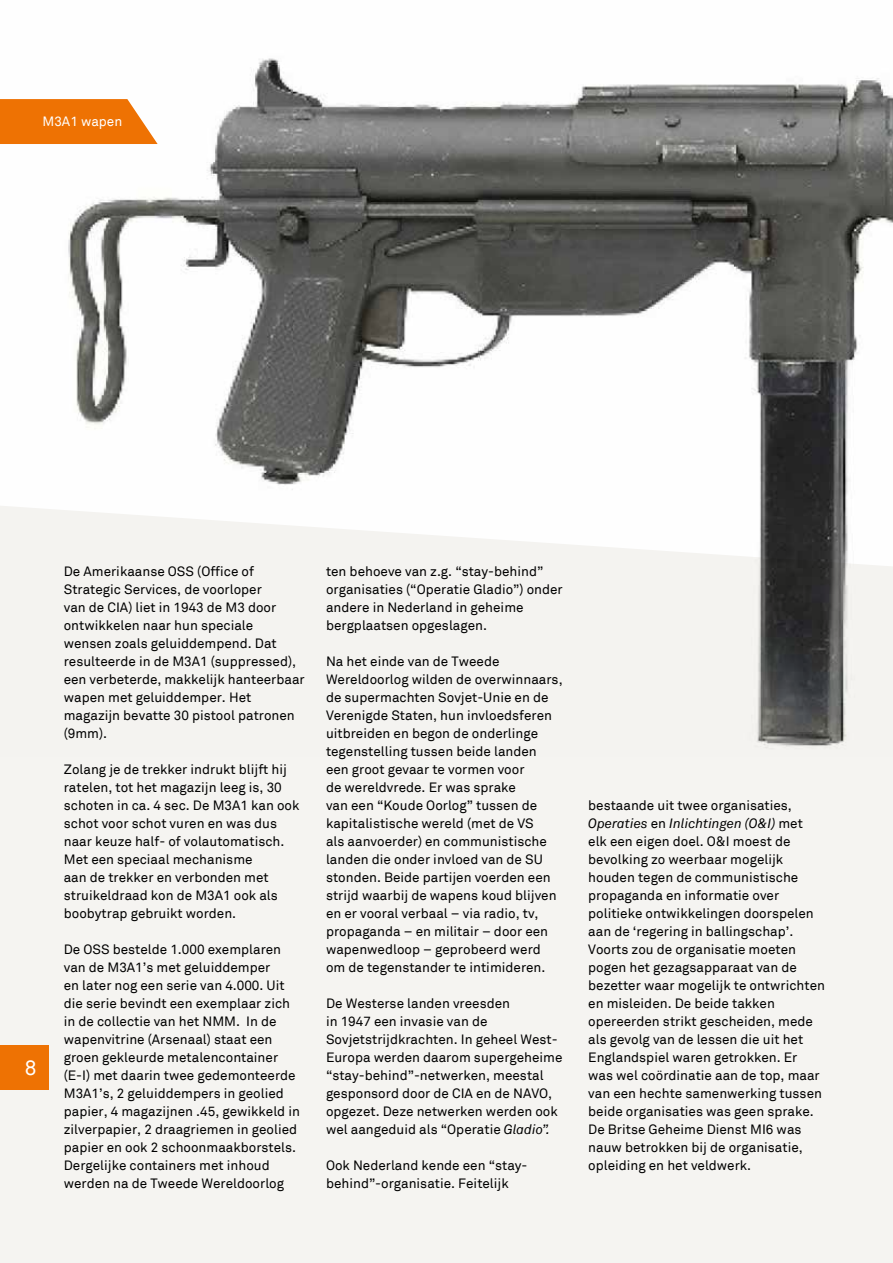
<style>
.page{position:relative;width:893px;height:1263px;background:#fff}
.page>*{position:absolute;margin:0;border:0;box-sizing:border-box;transform-origin:0 0}
.t1{font:21px "Akkurat";color:#fff}
.t2{font:13.5px/18px "Akkurat";color:#000}
.t3{font:13.5px "Akkurat";color:#fff}
.s1{font-style:italic}
</style>
<div class="page">
<div style="left:0;top:756px;width:893px;height:507px;background:#f5f4f1"></div>
<img style="left:0;top:58px;width:893px;height:698px">
<svg style="left:0;top:99px;width:158px;height:45px;background:#ef7f1c"></svg>
<div style="left:0;top:1045px;width:49px;height:44px;background:#ee7203"></div>
<p class="t3" style="left:43px;top:113px;width:81px">M3A1 wapen</p>
<h1 class="t1" style="left:25px;top:1055px;width:13px">8</h1>
<p class="t2" style="left:64px;top:563px;width:242px">De Amerikaanse OSS (Office of<br>Strategic Services, de voorloper<br>van de CIA) liet in 1943 de M3 door ontwikkelen naar hun speciale wensen zoals geluiddempend. Dat resulteerde in de M3A1 (suppressed), een verbeterde, makkelijk hanteerbaar wapen met geluiddemper. Het magazijn bevatte 30 pistool patronen (9mm).</p>
<p class="t2" style="left:64px;top:761px;width:237px">Zolang je de trekker indrukt blijft hij ratelen, tot het magazijn leeg is, 30 schoten in ca. 4 sec. De M3A1 kan ook schot voor schot vuren en was dus naar keuze half- of volautomatisch.<br>Met een speciaal mechanisme<br>aan de trekker en verbonden met struikeldraad kon de M3A1 ook als boobytrap gebruikt worden.</p>
<p class="t2" style="left:64px;top:941px;width:238px">De OSS bestelde 1.000 exemplaren van de M3A1’s met geluiddemper<br>en later nog een serie van 4.000. Uit die serie bevindt een exemplaar zich in de collectie van het NMM. In de wapenvitrine (Arsenaal) staat een groen gekleurde metalencontainer (E-I) met daarin twee gedemonteerde M3A1’s, 2 geluiddempers in geolied papier, 4 magazijnen .45, gewikkeld in zilverpapier, 2 draagriemen in geolied papier en ook 2 schoonmaakborstels.<br>Dergelijke containers met inhoud werden na de Tweede Wereldoorlog</p>
<p class="t2" style="left:326px;top:563px;width:238px">ten behoeve van z.g. “stay-behind” organisaties (“Operatie Gladio”) onder andere in Nederland in geheime bergplaatsen opgeslagen.</p>
<p class="t2" style="left:326px;top:653px;width:238px">Na het einde van de Tweede Wereldoorlog wilden de overwinnaars, de supermachten Sovjet-Unie en de Verenigde Staten, hun invloedsferen uitbreiden en begon de onderlinge tegenstelling tussen beide landen een groot gevaar te vormen voor<br>de wereldvrede. Er was sprake<br>van een “Koude Oorlog” tussen de kapitalistische wereld (met de VS<br>als aanvoerder) en communistische landen die onder invloed van de SU stonden. Beide partijen voerden een strijd waarbij de wapens koud blijven en er vooral verbaal – via radio, tv, propaganda – en militair – door een wapenwedloop – geprobeerd werd om de tegenstander te intimideren.</p>
<p class="t2" style="left:326px;top:994px;width:238px">De Westerse landen vreesden<br>in 1947 een invasie van de Sovjetstrijdkrachten. In geheel West-Europa werden daarom supergeheime “stay-behind”-netwerken, meestal gesponsord door de CIA en de NAVO, opgezet. Deze netwerken werden ook wel aangeduid als “Operatie <span class="s1">Gladio”.</span></p>
<p class="t2" style="left:326px;top:1156px;width:203px">Ook Nederland kende een “stay&shy;behind”-organisatie. Feitelijk</p>
<p class="t2" style="left:588px;top:796px;width:238px">bestaande uit twee organisaties, <span class="s1">Operaties</span> en <span class="s1">Inlichtingen (O&amp;I)</span> met<br>elk een eigen doel. O&amp;I moest de bevolking zo weerbaar mogelijk houden tegen de communistische propaganda en informatie over politieke ontwikkelingen doorspelen aan de ‘regering in ballingschap’.<br>Voorts zou de organisatie moeten pogen het gezagsapparaat van de bezetter waar mogelijk te ontwrichten en misleiden. De beide takken opereerden strikt gescheiden, mede als gevolg van de lessen die uit het Englandspiel waren getrokken. Er was wel coördinatie aan de top, maar van een hechte samenwerking tussen beide organisaties was geen sprake.<br>De Britse Geheime Dienst MI6 was nauw betrokken bij de organisatie, opleiding en het veldwerk.</p>
</div>
